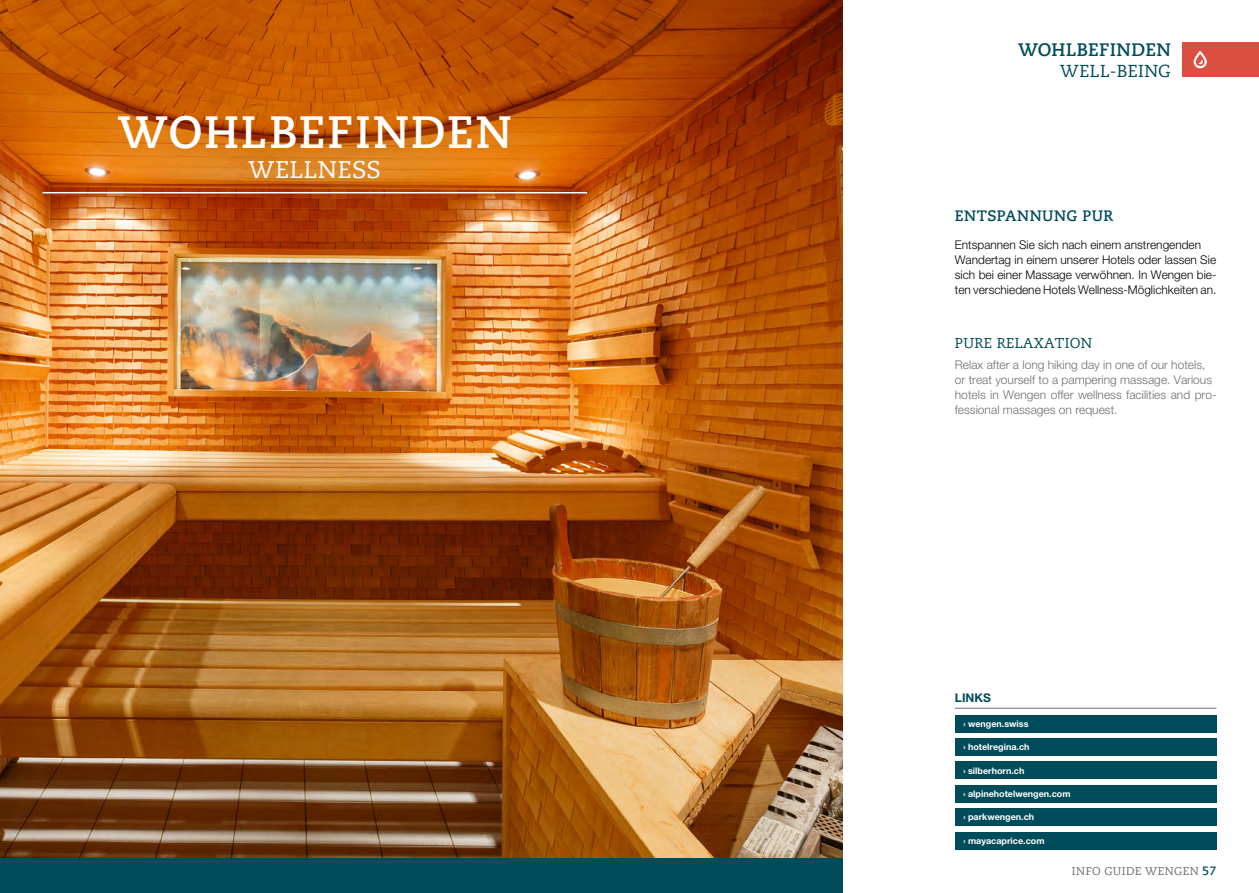
<style>
.page{position:relative;width:1259px;height:893px;background:#fff}
.page>*{position:absolute;margin:0;border:0;box-sizing:border-box;transform-origin:0 0}
.t1{font:700 45px "Caecilia Com 75";letter-spacing:.04em;color:#fff}
.t2{font:24px "Caecilia Com 55 Roman";letter-spacing:.03em;color:#fff}
.t3{font:700 18px "Caecilia Com 75";letter-spacing:.015em;color:#014c5a}
.t4{font:17.25px "Caecilia Com 55 Roman";letter-spacing:.025em;color:#014c5a}
.t5{font:700 15px "Caecilia Com 75";letter-spacing:.035em;color:#014c5a}
.t6{font:14.25px "Caecilia Com 55 Roman";letter-spacing:.02em;color:#014c5a}
.t7{font:300 12px/15px "Helvetica Neue LT Std";color:#000}
.t8{font:300 12px/15px "Helvetica Neue LT Std";color:#706f6f}
.t9{font:700 12px "Helvetica Neue LT Std";color:#014c5a}
.t10{font:11.25px "Caecilia Com 55 Roman";letter-spacing:.045em;color:#706f6f}
.t11{font:700 9px "Helvetica Neue LT Std";color:#fff}
.s1{font-family:"Caecilia Com 75";font-weight:700;font-size:12px;color:#014c5a}
</style>
<div class="page">
<div style="left:1182px;top:43px;width:77px;height:34px;background:#da4f3f"></div>
<img style="left:0;top:0;width:842px;height:859px">
<svg style="left:1193px;top:51px;width:14px;height:18px"></svg>
<div style="left:0;top:859px;width:842px;height:34px;background:#014c5a"></div>
<hr style="left:43px;top:192px;width:544px;height:1px;background:#fff">
<div style="left:955px;top:715px;width:261px;height:17px;background:#014c5a"></div>
<div style="left:955px;top:738px;width:261px;height:17px;background:#014c5a"></div>
<div style="left:955px;top:785px;width:261px;height:17px;background:#014c5a"></div>
<div style="left:955px;top:762px;width:261px;height:17px;background:#014c5a"></div>
<div style="left:955px;top:809px;width:261px;height:17px;background:#014c5a"></div>
<div style="left:955px;top:832px;width:261px;height:17px;background:#014c5a"></div>
<hr style="left:955px;top:708px;width:261px;height:1px;background:#706f6f">
<h1 class="t1" style="left:118px;top:102px;width:395px">WOHLBEFINDEN</h1>
<h2 class="t2" style="left:249px;top:154px;width:134px">WELLNESS</h2>
<h3 class="t3" style="left:1018px;top:37px;width:154px">WOHLBEFINDEN</h3>
<h3 class="t4" style="left:1060px;top:59px;width:112px">WELL-BEING</h3>
<p class="t5" style="left:955px;top:206px;width:160px">ENTSPANNUNG PUR</p>
<p class="t7" style="left:955px;top:237px;width:263px">Entspannen Sie sich nach einem anstrengenden Wandertag in einem unserer Hotels oder lassen Sie sich bei einer Massage verwöhnen. In Wengen bie&shy;ten verschiedene Hotels Wellness-Möglichkeiten an.</p>
<p class="t6" style="left:955px;top:334px;width:139px">PURE RELAXATION</p>
<p class="t8" style="left:955px;top:357px;width:263px">Relax after a long hiking day in one of our hotels, or treat yourself to a pampering massage. Various hotels in Wengen offer wellness facilities and pro&shy;fessional massages on request.</p>
<p class="t9" style="left:955px;top:690px;width:37px">LINKS</p>
<p class="t11" style="left:963px;top:718px;width:67px">› wengen.swiss</p>
<p class="t11" style="left:963px;top:741px;width:68px">› hotelregina.ch</p>
<p class="t11" style="left:963px;top:788px;width:109px">› alpinehotelwengen.com</p>
<p class="t11" style="left:963px;top:765px;width:62px">› silberhorn.ch</p>
<p class="t11" style="left:963px;top:812px;width:72px">› parkwengen.ch</p>
<p class="t11" style="left:963px;top:835px;width:83px">› mayacaprice.com</p>
<p class="t10" style="left:1071px;top:864px;width:146px">INFO GUIDE WENGEN <span class="s1">57</span></p>
</div>
